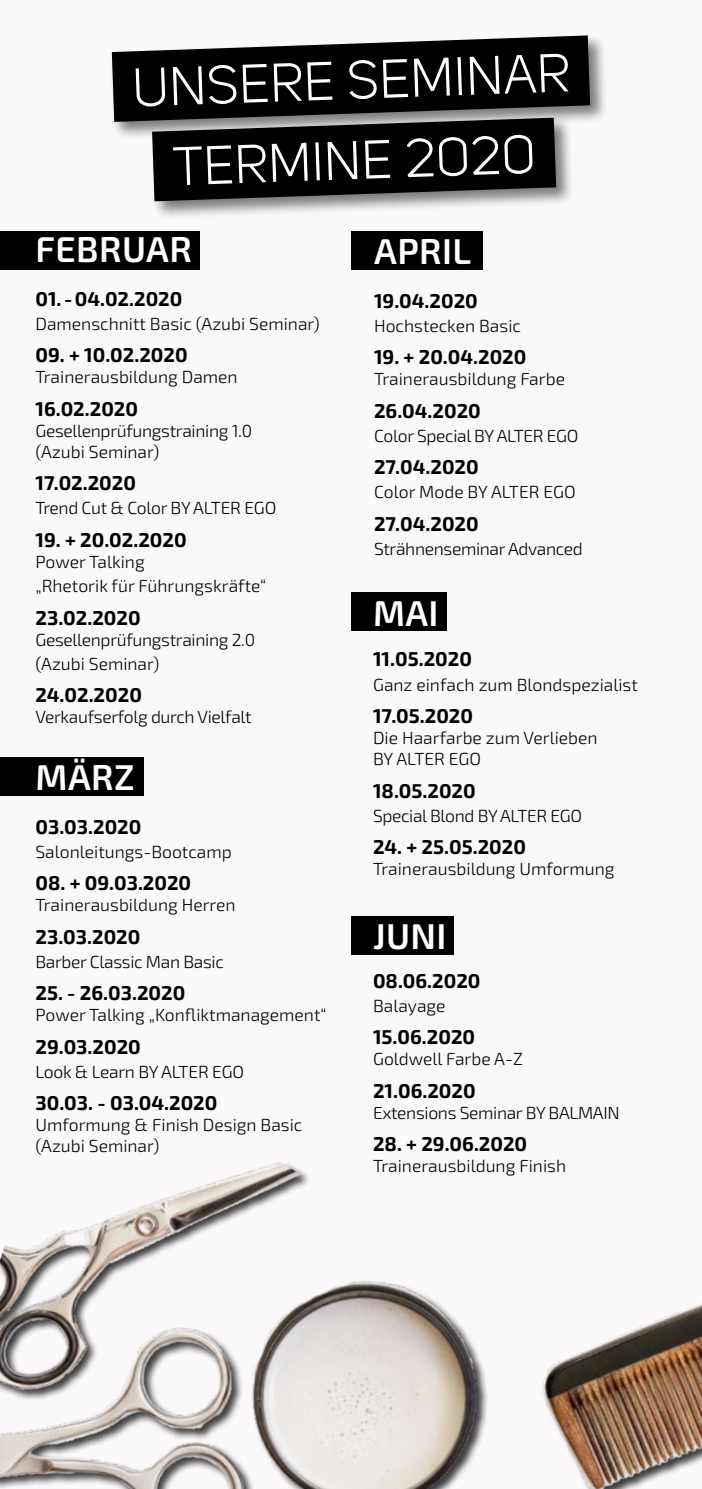
<style>
.page{position:relative;width:702px;height:1489px;background:#fff}
.page>*{position:absolute;margin:0;border:0;box-sizing:border-box;transform-origin:0 0}
.t1{font:53.5px/80.2px "Uni Sans";color:#fff;text-align:center}
.t2{font:600 35.75px "Exo 2.0";letter-spacing:.01em;color:#fff}
.t3{font:700 20px "Exo 2.0";color:#000}
.t4{font:300 17.5px/21px "Exo 2.0";color:#000}
.t5{font:300 17.5px/21px "Exo 2.0";letter-spacing:-.02em;color:#000}
</style>
<div class="page">
<div style="left:0;top:0;width:702px;height:1488px;background:#faf8f8"></div>
<img style="left:0;top:1162px;width:702px;height:326px">
<div style="left:0;top:231px;width:199px;height:38px;background:#000"></div>
<div style="left:0;top:756px;width:144px;height:39px;background:#000"></div>
<div style="left:351px;top:916px;width:103px;height:38px;background:#000"></div>
<div style="left:351px;top:592px;width:95px;height:38px;background:#000"></div>
<div style="left:351px;top:231px;width:131px;height:38px;background:#000"></div>
<div style="left:110px;top:33px;width:499px;height:107px;background:#000;opacity:.5"></div>
<div style="left:150px;top:116px;width:424px;height:103px;background:#000;opacity:.5"></div>
<svg style="left:112px;top:35px;width:478px;height:166px;background:#2e2e2e"></svg>
<h1 class="t1" style="left:131px;top:48px;width:439px;rotate:-2deg">UNSERE SEMINAR<br>TERMINE 2020</h1>
<h2 class="t2" style="left:36px;top:229px;width:158px">FEBRUAR</h2>
<p class="t3" style="left:35px;top:287px;width:148px">01. -04.02.2020</p>
<p class="t4" style="left:35px;top:313px;width:286px">Damenschnitt Basic (Azubi Seminar)</p>
<p class="t3" style="left:35px;top:343px;width:154px">09. + 10.02.2020</p>
<p class="t4" style="left:35px;top:367px;width:204px">Trainerausbildung Damen</p>
<p class="t3" style="left:35px;top:397px;width:104px">16.02.2020</p>
<p class="t5" style="left:35px;top:420px;width:218px">Gesellenprüfungstraining 1.0 (Azubi Seminar)</p>
<p class="t3" style="left:35px;top:471px;width:102px">17.02.2020</p>
<p class="t5" style="left:35px;top:498px;width:242px">Trend Cut &amp; Color BY ALTER EGO</p>
<p class="t3" style="left:35px;top:528px;width:153px">19. + 20.02.2020</p>
<p class="t4" style="left:35px;top:550px;width:232px;line-height:24px">Power Talking<br>„Rhetorik für Führungskräfte“</p>
<p class="t3" style="left:35px;top:605px;width:107px">23.02.2020</p>
<p class="t5" style="left:35px;top:627px;width:221px;line-height:24px">Gesellenprüfungstraining 2.0 (Azubi Seminar)</p>
<p class="t3" style="left:35px;top:683px;width:108px">24.02.2020</p>
<p class="t5" style="left:35px;top:706px;width:218px">Verkaufserfolg durch Vielfalt</p>
<h2 class="t2" style="left:36px;top:756px;width:101px">MÄRZ</h2>
<p class="t3" style="left:35px;top:814px;width:107px">03.03.2020</p>
<p class="t4" style="left:35px;top:841px;width:198px">Salonleitungs-Bootcamp</p>
<p class="t3" style="left:35px;top:871px;width:157px">08. + 09.03.2020</p>
<p class="t4" style="left:35px;top:894px;width:202px">Trainerausbildung Herren</p>
<p class="t3" style="left:35px;top:924px;width:106px">23.03.2020</p>
<p class="t5" style="left:35px;top:951px;width:190px">Barber Classic Man Basic</p>
<p class="t3" style="left:35px;top:981px;width:151px">25. - 26.03.2020</p>
<p class="t4" style="left:35px;top:1004px;width:292px">Power Talking „Konfliktmanagement“</p>
<p class="t3" style="left:35px;top:1034px;width:107px">29.03.2020</p>
<p class="t5" style="left:35px;top:1061px;width:210px">Look &amp; Learn BY ALTER EGO</p>
<p class="t3" style="left:35px;top:1091px;width:183px">30.03. - 03.04.2020</p>
<p class="t4" style="left:35px;top:1114px;width:268px">Umformung &amp; Finish Design Basic (Azubi Seminar)</p>
<h2 class="t2" style="left:374px;top:230px;width:98px">APRIL</h2>
<p class="t3" style="left:374px;top:288px;width:105px">19.04.2020</p>
<p class="t4" style="left:374px;top:315px;width:148px">Hochstecken Basic</p>
<p class="t3" style="left:374px;top:345px;width:154px">19. + 20.04.2020</p>
<p class="t4" style="left:374px;top:369px;width:192px">Trainerausbildung Farbe</p>
<p class="t3" style="left:374px;top:398px;width:108px">26.04.2020</p>
<p class="t5" style="left:374px;top:425px;width:206px">Color Special BY ALTER EGO</p>
<p class="t3" style="left:374px;top:455px;width:106px">27.04.2020</p>
<p class="t4" style="left:374px;top:482px;width:203px">Color Mode BY ALTER EGO</p>
<p class="t3" style="left:374px;top:511px;width:106px">27.04.2020</p>
<p class="t5" style="left:374px;top:538px;width:210px">Strähnenseminar Advanced</p>
<h2 class="t2" style="left:373px;top:592px;width:67px">MAI</h2>
<p class="t3" style="left:373px;top:647px;width:100px">11.05.2020</p>
<p class="t4" style="left:373px;top:674px;width:266px">Ganz einfach zum Blondspezialist</p>
<p class="t3" style="left:373px;top:704px;width:101px">17.05.2020</p>
<p class="t4" style="left:373px;top:727px;width:226px">Die Haarfarbe zum Verlieben<br>BY ALTER EGO</p>
<p class="t3" style="left:373px;top:778px;width:104px">18.05.2020</p>
<p class="t5" style="left:373px;top:805px;width:210px">Special Blond BY ALTER EGO</p>
<p class="t3" style="left:373px;top:835px;width:154px">24. + 25.05.2020</p>
<p class="t4" style="left:373px;top:858px;width:243px">Trainerausbildung Umformung</p>
<h2 class="t2" style="left:373px;top:915px;width:75px">JUNI</h2>
<p class="t3" style="left:373px;top:968px;width:109px">08.06.2020</p>
<p class="t4" style="left:373px;top:995px;width:74px">Balayage</p>
<p class="t3" style="left:373px;top:1025px;width:104px">15.06.2020</p>
<p class="t4" style="left:373px;top:1048px;width:151px">Goldwell Farbe A-Z</p>
<p class="t3" style="left:373px;top:1078px;width:104px">21.06.2020</p>
<p class="t5" style="left:373px;top:1102px;width:248px">Extensions Seminar BY BALMAIN</p>
<p class="t3" style="left:373px;top:1132px;width:156px">28. + 29.06.2020</p>
<p class="t4" style="left:373px;top:1155px;width:194px">Trainerausbildung Finish</p>
</div>
